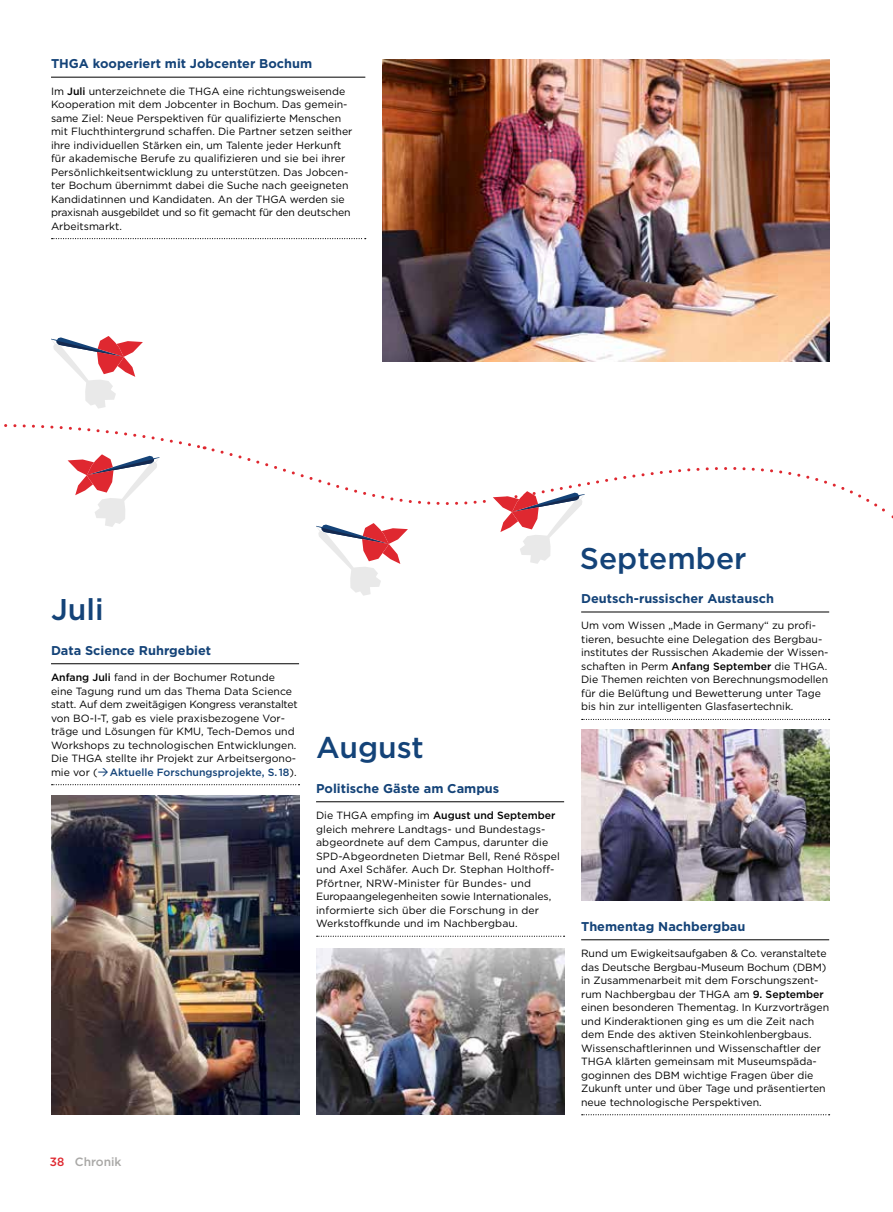
<style>
.page{position:relative;width:893px;height:1212px;background:#fff}
.page>*{position:absolute;margin:0;border:0;box-sizing:border-box;transform-origin:0 0}
.t1{font:500 30px "Gotham";color:#144378}
.t2{font:700 12.75px "Gotham";color:#144378}
.t3{font:500 12px "Gotham";color:#a9a8a6}
.t4{font:10.5px/13.5px "Gotham";color:#000}
.s1{font-weight:500}
.s2{font-family:"DIN";font-weight:500;color:#144378}
.s3{font-weight:500;color:#144378}
.s4{color:#df2830}
</style>
<div class="page">
<img style="left:316px;top:948px;width:248px;height:166px">
<hr style="left:581px;top:612px;width:248px;height:1px;background:#000">
<svg style="left:582px;top:719px;width:248px;height:1px"></svg>
<hr style="left:581px;top:939px;width:248px;height:1px;background:#000">
<svg style="left:582px;top:1114px;width:248px;height:1px"></svg>
<img style="left:581px;top:730px;width:248px;height:170px">
<hr style="left:51px;top:663px;width:248px;height:1px;background:#000">
<svg style="left:52px;top:784px;width:247px;height:1px"></svg>
<hr style="left:51px;top:77px;width:314px;height:1px;background:#000">
<svg style="left:52px;top:238px;width:314px;height:1px"></svg>
<img style="left:51px;top:795px;width:248px;height:319px">
<img style="left:382px;top:59px;width:447px;height:303px">
<hr style="left:316px;top:801px;width:248px;height:1px;background:#000">
<svg style="left:317px;top:936px;width:248px;height:1px"></svg>
<svg style="left:51px;top:336px;width:92px;height:73px"></svg>
<svg style="left:4px;top:424px;width:889px;height:172px"></svg>
<p class="t2" style="left:51px;top:55px;width:263px">THGA kooperiert mit Jobcenter Bochum</p>
<p class="t4" style="left:51px;top:84px;width:303px">Im <span class="s1">Juli</span> unterzeichnete die THGA eine richtungsweisende Kooperation mit dem Jobcenter in Bochum. Das gemein&shy;same Ziel: Neue Perspektiven für qualifizierte Menschen mit Fluchthintergrund schaffen. Die Partner setzen seither ihre individuellen Stärken ein, um Talente jeder Herkunft für akademische Berufe zu qualifizieren und sie bei ihrer Persönlichkeitsentwicklung zu unterstützen. Das Jobcen&shy;ter Bochum übernimmt dabei die Suche nach geeigneten Kandidatinnen und Kandidaten. An der THGA werden sie praxisnah ausgebildet und so fit gemacht für den deutschen Arbeitsmarkt.</p>
<h1 class="t1" style="left:51px;top:590px;width:54px">Juli</h1>
<p class="t2" style="left:51px;top:642px;width:162px">Data Science Ruhrgebiet</p>
<p class="t4" style="left:51px;top:670px;width:248px"><span class="s1">Anfang Juli</span> fand in der Bochumer Rotunde eine Tagung rund um das Thema Data Science statt. Auf dem zweitägigen Kongress veranstaltet von BO-I-T, gab es viele praxisbezogene Vor&shy;träge und Lösungen für KMU, Tech-Demos und Workshops zu technologischen Entwicklungen.<br>Die THGA stellte ihr Projekt zur Arbeitsergono&shy;mie vor (<span class="s2">&gt;</span><span class="s3">Aktuelle Forschungsprojekte, S. 18</span>).</p>
<h1 class="t1" style="left:316px;top:728px;width:109px">August</h1>
<p class="t2" style="left:316px;top:780px;width:185px">Politische Gäste am Campus</p>
<p class="t4" style="left:316px;top:808px;width:245px">Die THGA empfing im <span class="s1">August und September </span>gleich mehrere Landtags- und Bundestags&shy;abgeordnete auf dem Campus, darunter die SPD-Abgeordneten Dietmar Bell, René Röspel und Axel Schäfer. Auch Dr. Stephan Holthoff-Pförtner, NRW-Minister für Bundes- und Europaangelegenheiten sowie Internationales, informierte sich über die Forschung in der Werkstoffkunde und im Nachbergbau.</p>
<p class="t3" style="left:50px;top:1154px;width:73px"><span class="s4">38</span> Chronik</p>
<h1 class="t1" style="left:580px;top:538px;width:168px">September</h1>
<p class="t2" style="left:581px;top:590px;width:194px">Deutsch-russischer Austausch</p>
<p class="t4" style="left:581px;top:619px;width:249px">Um vom Wissen „Made in Germany“ zu profi&shy;tieren, besuchte eine Delegation des Bergbau&shy;institutes der Russischen Akademie der Wissen&shy;schaften in Perm <span class="s1">Anfang September</span> die THGA.<br>Die Themen reichten von Berechnungsmodellen für die Belüftung und Bewetterung unter Tage bis hin zur intelligenten Glasfasertechnik.</p>
<p class="t2" style="left:581px;top:918px;width:166px">Thementag Nachbergbau</p>
<p class="t4" style="left:581px;top:946px;width:250px">Rund um Ewigkeitsaufgaben &amp; Co. veranstaltete das Deutsche Bergbau-Museum Bochum (DBM) in Zusammenarbeit mit dem Forschungszent&shy;rum Nachbergbau der THGA am <span class="s1">9. September </span>einen besonderen Thementag. In Kurzvorträgen und Kinderaktionen ging es um die Zeit nach dem Ende des aktiven Steinkohlenbergbaus.<br>Wissenschaftlerinnen und Wissenschaftler der THGA klärten gemeinsam mit Museumspäda&shy;goginnen des DBM wichtige Fragen über die Zukunft unter und über Tage und präsentierten neue technologische Perspektiven.</p>
</div>
